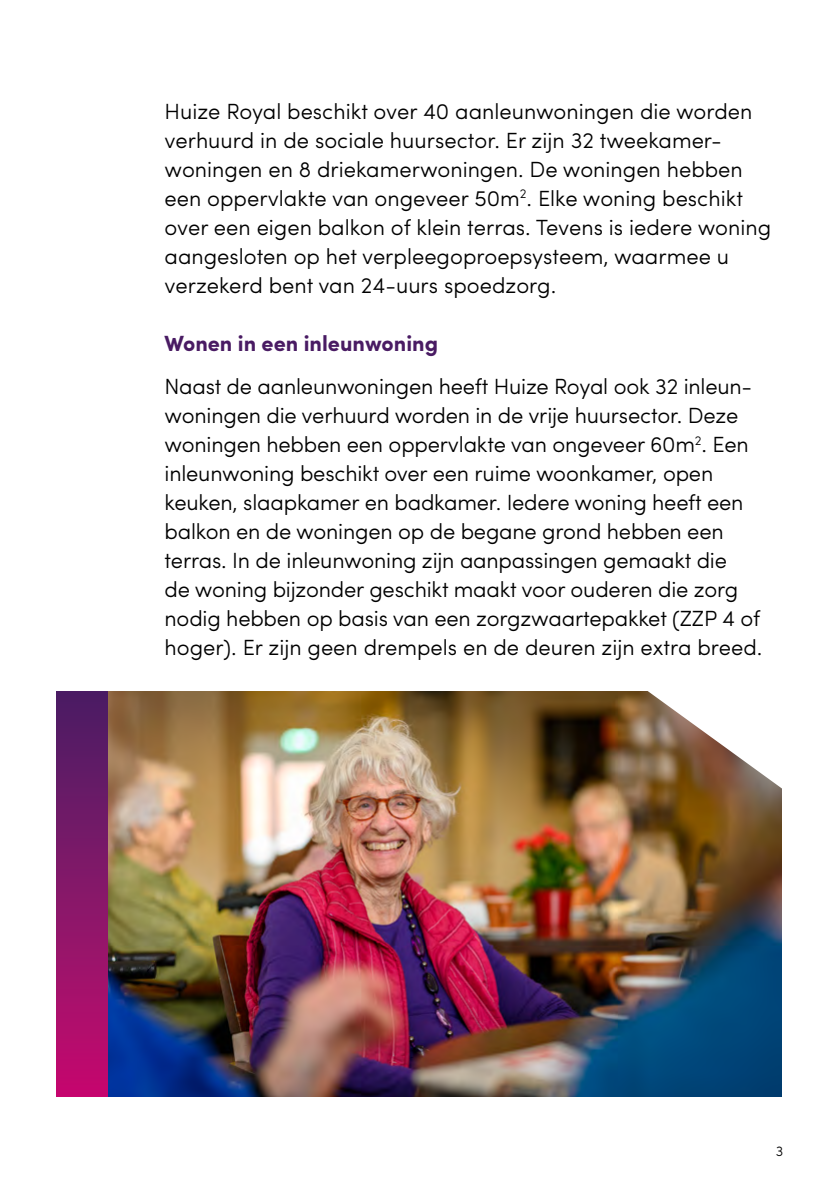
<style>
.page{position:relative;width:840px;height:1191px;background:#fff}
.page>*{position:absolute;margin:0;border:0;box-sizing:border-box;transform-origin:0 0}
.t1{font:300 22px/29px "Sofia Pro";letter-spacing:-.01em;color:#000}
.t2{font:700 22px "Sofia Pro";color:#491b63}
.t3{font:300 14px "Sofia Pro";color:#000}
</style>
<div class="page">
<img style="left:108px;top:692px;width:673px;height:404px">
<div style="left:57px;top:692px;width:51px;height:404px;background:linear-gradient(to bottom,#491f64,#c50b6e)"></div>
<svg style="left:617px;top:691px;width:165px;height:122px"></svg>
<p class="t1" style="left:164px;top:95px;width:607px">Huize Royal beschikt over 40 aanleunwoningen die worden verhuurd in de sociale huursector. Er zijn 32 tweekamer&shy;woningen en 8 driekamerwoningen. De woningen hebben een oppervlakte van ongeveer 50m<sup>2</sup>. Elke woning beschikt over een eigen balkon of klein terras. Tevens is iedere woning aangesloten op het verpleegoproepsysteem, waarmee u verzekerd bent van 24-uurs spoedzorg.</p>
<p class="t2" style="left:164px;top:326px;width:275px">Wonen in een inleunwoning</p>
<p class="t1" style="left:164px;top:370px;width:599px">Naast de aanleunwoningen heeft Huize Royal ook 32 inleun&shy;woningen die verhuurd worden in de vrije huursector. Deze woningen hebben een oppervlakte van ongeveer 60m<sup>2</sup>. Een inleunwoning beschikt over een ruime woonkamer, open keuken, slaapkamer en badkamer. Iedere woning heeft een balkon en de woningen op de begane grond hebben een terras. In de inleunwoning zijn aanpassingen gemaakt die<br>de woning bijzonder geschikt maakt voor ouderen die zorg nodig hebben op basis van een zorgzwaartepakket (ZZP 4 of hoger). Er zijn geen drempels en de deuren zijn extra breed.</p>
<p class="t3" style="left:775px;top:1141px;width:9px">3</p>
</div>
